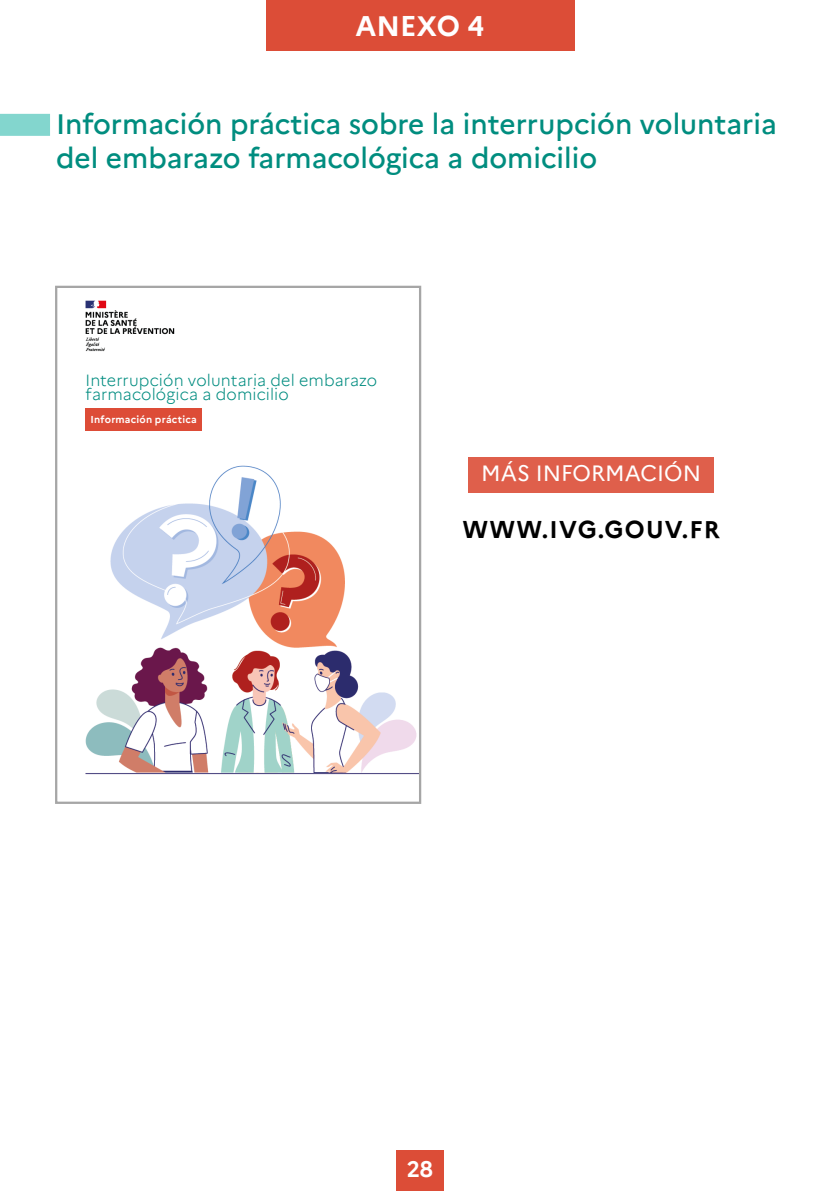
<style>
.page{position:relative;width:840px;height:1191px;background:#fff}
.page>*{position:absolute;margin:0;border:0;box-sizing:border-box;transform-origin:0 0}
.titre_annexes{font:500 28px/33.6px "Marianne";color:#008d7f}
.titre_1{font:700 28px "Marianne";color:#fff}
.titre_1-2{font:700 24px "Marianne";letter-spacing:.05em;color:#000}
.t1{font:22px "Marianne";color:#fff}
.t2{font:700 22px "Marianne";color:#fff}
.tableau{font:300 16px/14px "Marianne";letter-spacing:.005em;color:#008c80}
.tableau-2{font:700 10px "Marianne";letter-spacing:.02em;color:#fff}
</style>
<div class="page">
<div style="left:396px;top:1150px;width:47px;height:41px;background:#dc4d37"></div>
<div style="left:265px;top:0;width:309px;height:50px;background:#dc4d37"></div>
<div style="left:0;top:114px;width:50px;height:22px;background:#83d6ce"></div>
<img style="left:85px;top:300px;width:333px;height:475px">
<div style="left:55px;top:286px;width:366px;height:518px;border:2px solid #a6a6a6"></div>
<div style="left:468px;top:457px;width:245px;height:36px;background:#df5f4b"></div>
<div style="left:86px;top:368px;width:300px;height:36px;background:#fff"></div>
<div style="left:86px;top:408px;width:116px;height:22px;background:#dd4c37"></div>
<p class="titre_1" style="left:355px;top:4px;width:130px">ANEXO 4</p>
<p class="titre_annexes" style="left:56px;top:105px;width:722px">Información práctica sobre la interrupción voluntaria del embarazo farmacológica a domicilio</p>
<p class="tableau" style="left:86px;top:371px;width:293px">Interrupción voluntaria del embarazo farmacológica a domicilio</p>
<p class="tableau-2" style="left:90px;top:412px;width:108px">Información práctica</p>
<p class="t1" style="left:481px;top:456px;width:221px">MÁS INFORMACIÓN</p>
<p class="titre_1-2" style="left:462px;top:511px;width:259px">WWW.IVG.GOUV.FR</p>
<p class="t2" style="left:406px;top:1152px;width:28px">28</p>
</div>
